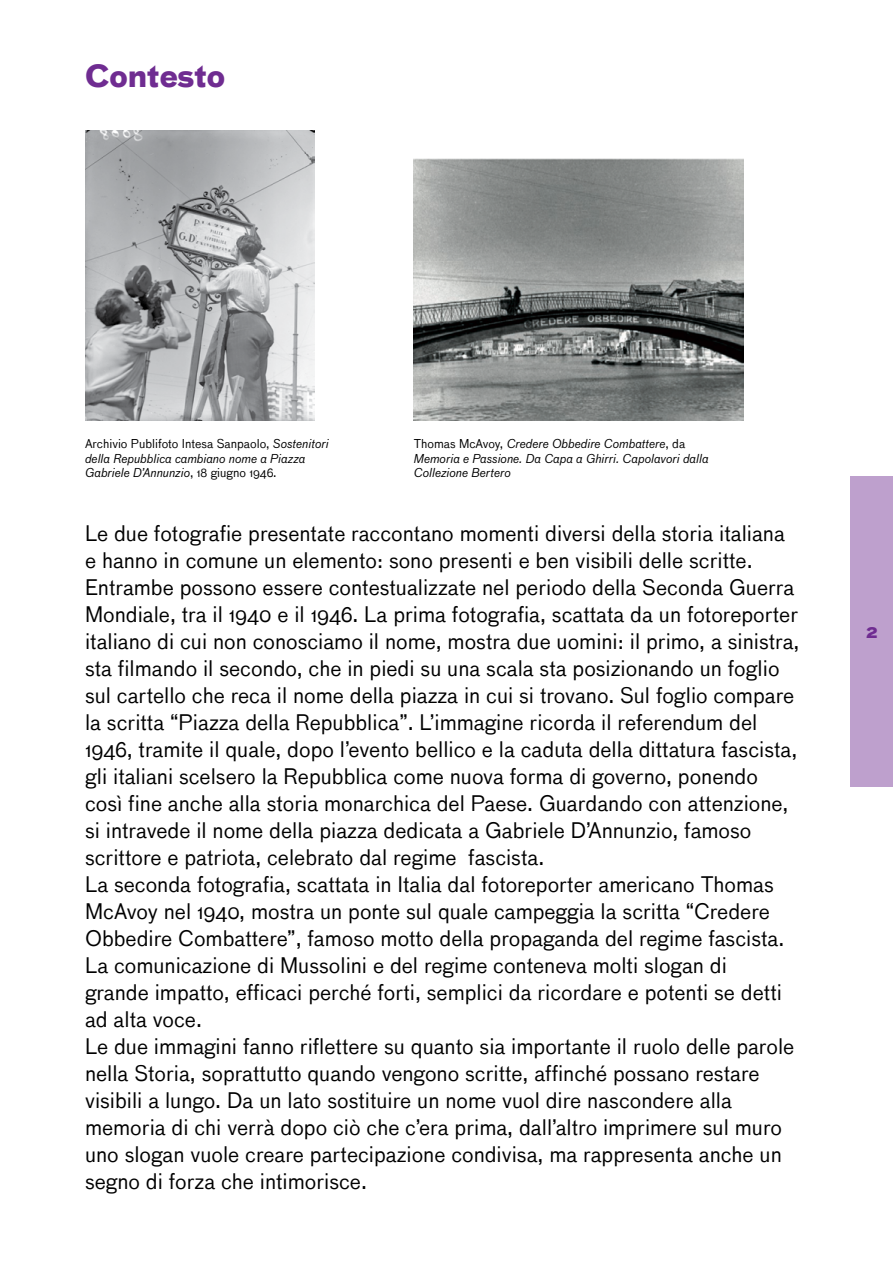
<style>
.page{position:relative;width:893px;height:1263px;background:#fff}
.page>*{position:absolute;margin:0;border:0;box-sizing:border-box;transform-origin:0 0}
.t1{font:700 30px "Bau";color:#6f2c91}
.t2{font:21px/27px "Bau";color:#000}
.t3{font:700 18px "Bau";color:#6f2c91}
.t4{font:italic 12px/14.4px "Bau";color:#000}
.s1{font-style:normal}
</style>
<div class="page">
<div style="left:850px;top:476px;width:43px;height:311px;background:#bea0cd"></div>
<img style="left:85px;top:130px;width:229px;height:291px">
<img style="left:414px;top:159px;width:330px;height:262px">
<h1 class="t1" style="left:85px;top:55px;width:142px">Contesto</h1>
<p class="t4" style="left:85px;top:437px;width:245px"><span class="s1">Archivio Publifoto Intesa Sanpaolo,</span> Sostenitori della Repubblica cambiano nome a Piazza<br>Gabriele D’Annunzio<span class="s1">, 18 giugno 1946.</span></p>
<p class="t4" style="left:414px;top:437px;width:296px"><span class="s1">Thomas McAvoy,</span> Credere Obbedire Combattere<span class="s1">, da<br></span>Memoria e Passione. Da Capa a Ghirri. Capolavori dalla<br>Collezione Bertero</p>
<p class="t2" style="left:85px;top:520px;width:716px">Le due fotografie presentate raccontano momenti diversi della storia italiana e hanno in comune un elemento: sono presenti e ben visibili delle scritte.<br>Entrambe possono essere contestualizzate nel periodo della Seconda Guerra Mondiale, tra il 1940 e il 1946. La prima fotografia, scattata da un fotoreporter italiano di cui non conosciamo il nome, mostra due uomini: il primo, a sinistra, sta filmando il secondo, che in piedi su una scala sta posizionando un foglio sul cartello che reca il nome della piazza in cui si trovano. Sul foglio compare la scritta “Piazza della Repubblica”. L’immagine ricorda il referendum del 1946, tramite il quale, dopo l’evento bellico e la caduta della dittatura fascista, gli italiani scelsero la Repubblica come nuova forma di governo, ponendo così fine anche alla storia monarchica del Paese. Guardando con attenzione, si intravede il nome della piazza dedicata a Gabriele D’Annunzio, famoso scrittore e patriota, celebrato dal regime fascista.<br>La seconda fotografia, scattata in Italia dal fotoreporter americano Thomas McAvoy nel 1940, mostra un ponte sul quale campeggia la scritta “Credere Obbedire Combattere”, famoso motto della propaganda del regime fascista.<br>La comunicazione di Mussolini e del regime conteneva molti slogan di<br>grande impatto, efficaci perché forti, semplici da ricordare e potenti se detti ad alta voce.<br>Le due immagini fanno riflettere su quanto sia importante il ruolo delle parole nella Storia, soprattutto quando vengono scritte, affinché possano restare visibili a lungo. Da un lato sostituire un nome vuol dire nascondere alla memoria di chi verrà dopo ciò che c’era prima, dall’altro imprimere sul muro uno slogan vuole creare partecipazione condivisa, ma rappresenta anche un segno di forza che intimorisce.</p>
<p class="t3" style="left:866px;top:619px;width:13px">2</p>
</div>
